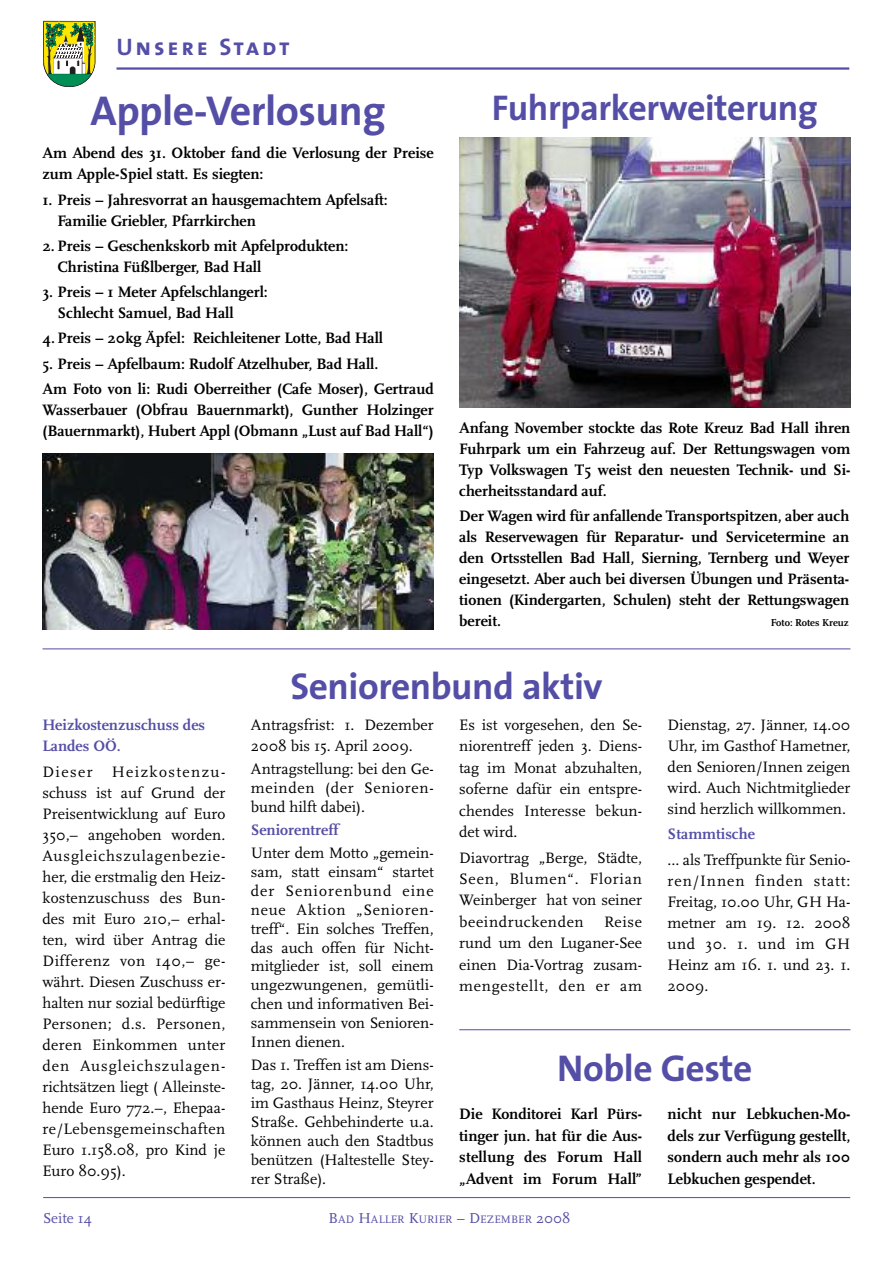
<style>
.page{position:relative;width:893px;height:1263px;background:#fff}
.page>*{position:absolute;margin:0;border:0;box-sizing:border-box;transform-origin:0 0}
.t1{font:700 42px "The Sans";letter-spacing:-.01em;color:#544ea6}
.t2{font:700 37.5px "The Sans";letter-spacing:-.01em;color:#544ea6}
.t3{font:700 36px "The Sans";letter-spacing:-.01em;color:#544ea6}
.t4{font:24px "The Sans Bold Caps";letter-spacing:.115em;color:#544ea6}
.t5{font:15.75px/21px "Scala";color:#000;text-align:justify}
.t6{font:700 15.75px/21px "Scala";color:#000}
.t7{font:700 15.75px/21px "Scala";color:#544ea6}
.t8{font:15px "Scala";color:#544ea6}
.t9{font:11.25px "Scala";color:#544ea6}
.t10{font:700 10.5px "Scala";color:#000}
.s1{font-size:15px}
</style>
<div class="page">
<svg style="left:43px;top:21px;width:52px;height:66px"></svg>
<hr style="left:43px;top:1197px;width:807px;height:1px;background:#544ea6">
<hr style="left:116px;top:67px;width:733px;height:3px;background:#544ea6">
<img style="left:43px;top:454px;width:390px;height:175px">
<img style="left:459px;top:137px;width:391px;height:270px">
<hr style="left:459px;top:1029px;width:391px;height:1px;background:#544ea6">
<hr style="left:43px;top:648px;width:807px;height:1px;background:#544ea6">
<h3 class="t4" style="left:116px;top:38px;width:175px">Unsere Stadt</h3>
<h1 class="t1" style="left:91px;top:94px;width:297px">Apple-Verlosung</h1>
<h3 class="t3" style="left:492px;top:94px;width:328px">Fuhrparkerweiterung</h3>
<p class="t6" style="left:43px;top:142px;width:393px">Am Abend des 31. Oktober fand die Verlosung der Preise zum Apple-Spiel statt. Es siegten:</p>
<p class="t6" style="left:57px;top:189px;width:332px;text-indent:-15px">1. Preis – Jahresvorrat an hausgemachtem Apfelsaft:<br>Familie Griebler, Pfarrkirchen</p>
<p class="t6" style="left:57px;top:235px;width:293px;text-indent:-15px">2. Preis – Geschenkskorb mit Apfelprodukten:<br>Christina Füßlberger, Bad Hall</p>
<p class="t6" style="left:57px;top:281px;width:212px;text-indent:-15px">3. Preis – 1 Meter Apfelschlangerl:<br>Schlecht Samuel, Bad Hall</p>
<p class="t6" style="left:43px;top:327px;width:342px">4.Preis – 20kg Äpfel: Reichleitener Lotte, Bad Hall</p>
<p class="t6" style="left:43px;top:351px;width:393px;line-height:25.2px">5. Preis – Apfelbaum: Rudolf Atzelhuber, Bad Hall.<br>Am Foto von li: Rudi Oberreither (Cafe Moser), Gertraud</p>
<p class="t6" style="left:43px;top:399px;width:393px">Wasserbauer (Obfrau Bauernmarkt), Gunther Holzinger (Bauernmarkt), Hubert Appl (Obmann „Lust auf Bad Hall“)</p>
<p class="t6" style="left:459px;top:417px;width:393px;text-align:justify">Anfang November stockte das Rote Kreuz Bad Hall ihren Fuhrpark um ein Fahrzeug auf. Der Rettungswagen vom Typ Volkswagen T5 weist den neuesten Technik- und Si&shy;cherheitsstandard auf.</p>
<p class="t6" style="left:459px;top:505px;width:392px;text-align:justify">Der Wagen wird für anfallende Transportspitzen, aber auch als Reservewagen für Reparatur- und Servicetermine an den Ortsstellen Bad Hall, Sierning, Ternberg und Weyer eingesetzt. Aber auch bei diversen Übungen und Präsenta&shy;tionen (Kindergarten, Schulen) steht der Rettungswagen bereit.</p>
<p class="t10" style="left:771px;top:616px;width:80px">Foto: Rotes Kreuz</p>
<p class="t7" style="left:43px;top:714px;width:164px">Heizkostenzuschuss des<br>Landes OÖ.</p>
<p class="t5" style="left:43px;top:761px;width:184px">Dieser Heizkostenzu&shy;schuss ist auf Grund der Preisentwicklung auf Euro 350,– angehoben worden.<br>Ausgleichszulagenbezie&shy;her, die erstmalig den Heiz&shy;kostenzuschuss des Bun&shy;des mit Euro 210,– erhal&shy;ten, wird über Antrag die Differenz von 140,– ge&shy;währt. Diesen Zuschuss er&shy;halten nur sozial bedürftige Personen; d.s. Personen, deren Einkommen unter den Ausgleichszulagen&shy;richtsätzen liegt ( Alleinste&shy;hende Euro 772.–, Ehepaa&shy;re/Lebensgemeinschaften Euro 1.158.08, pro Kind je Euro 80.95).</p>
<h2 class="t2" style="left:290px;top:671px;width:314px">Seniorenbund aktiv</h2>
<p class="t5" style="left:251px;top:715px;width:184px;line-height:20.4px">Antragsfrist: 1. Dezember<br>2008 bis 15. April 2009.</p>
<p class="t5" style="left:251px;top:759px;width:184px;line-height:18.9px">Antragstellung: bei den Ge&shy;meinden (der Senioren&shy;bund hilft dabei).</p>
<p class="t7" style="left:251px;top:819px;width:89px">Seniorentreff</p>
<p class="t5" style="left:251px;top:843px;width:184px;line-height:18.9px">Unter dem Motto „gemein&shy;sam, statt einsam“ startet der Seniorenbund eine neue Aktion „Senioren&shy;treff“. Ein solches Treffen, das auch offen für Nicht&shy;mitglieder ist, soll einem ungezwungenen, gemütli&shy;chen und informativen Bei&shy;sammensein von Senioren-Innen dienen.</p>
<p class="t5" style="left:251px;top:1055px;width:184px;line-height:18.9px">Das 1. Treffen ist am Diens&shy;tag, 20. Jänner, 14.00 Uhr, im Gasthaus Heinz, Steyrer Straße. Gehbehinderte u.a. können auch den Stadtbus benützen (Haltestelle Stey&shy;rer Straße).</p>
<p class="t5" style="left:459px;top:714px;width:184px;line-height:21.5px">Es ist vorgesehen, den Se&shy;niorentreff jeden 3. Diens&shy;tag im Monat abzuhalten, soferne dafür ein entspre&shy;chendes Interesse bekun&shy;det wird.</p>
<p class="t5" style="left:459px;top:846px;width:184px;line-height:21.5px">Diavortrag „Berge, Städte, Seen, Blumen“. Florian Weinberger hat von seiner beeindruckenden</p>
<p class="t5" style="left:459px;top:911px;width:184px;line-height:21.5px;text-indent:145px">Reise rund um den Luganer-See einen Dia-Vortrag zusam&shy;mengestellt, den er am</p>
<p class="t5" style="left:668px;top:714px;width:184px">Dienstag, 27. Jänner, 14.00<br>Uhr, im Gasthof Hametner, den Senioren/Innen zeigen wird. Auch Nichtmitglieder sind herzlich willkommen.</p>
<p class="t7" style="left:668px;top:823px;width:89px">Stammtische</p>
<p class="t5" style="left:668px;top:849px;width:184px">… als Treffpunkte für Senio&shy;ren/Innen finden statt:<br>Freitag, 10.00 Uhr, GH Ha&shy;metner am 19. 12. 2008 und 30. 1. und im GH Heinz am 16. 1. und 23. 1.<br>2009.</p>
<h2 class="t2" style="left:557px;top:1054px;width:197px">Noble Geste</h2>
<p class="t6" style="left:459px;top:1103px;width:184px;line-height:21.6px;text-align:justify">Die Konditorei Karl Pürs&shy;tinger jun. hat für die Aus&shy;stellung des Forum Hall „Advent im Forum Hall”</p>
<p class="t6" style="left:668px;top:1103px;width:184px;line-height:21.6px;text-align:justify">nicht nur Lebkuchen-Mo&shy;dels zur Verfügung gestellt, sondern auch mehr als 100<br>Lebkuchen gespendet.</p>
<p class="t8" style="left:43px;top:1209px;width:50px">Seite 14</p>
<p class="t9" style="left:329px;top:1213px;width:243px"><span class="s1">B</span>AD <span class="s1">H</span>ALLER <span class="s1">K</span>URIER <span class="s1">– D</span>EZEMBER <span class="s1">2008</span></p>
</div>
